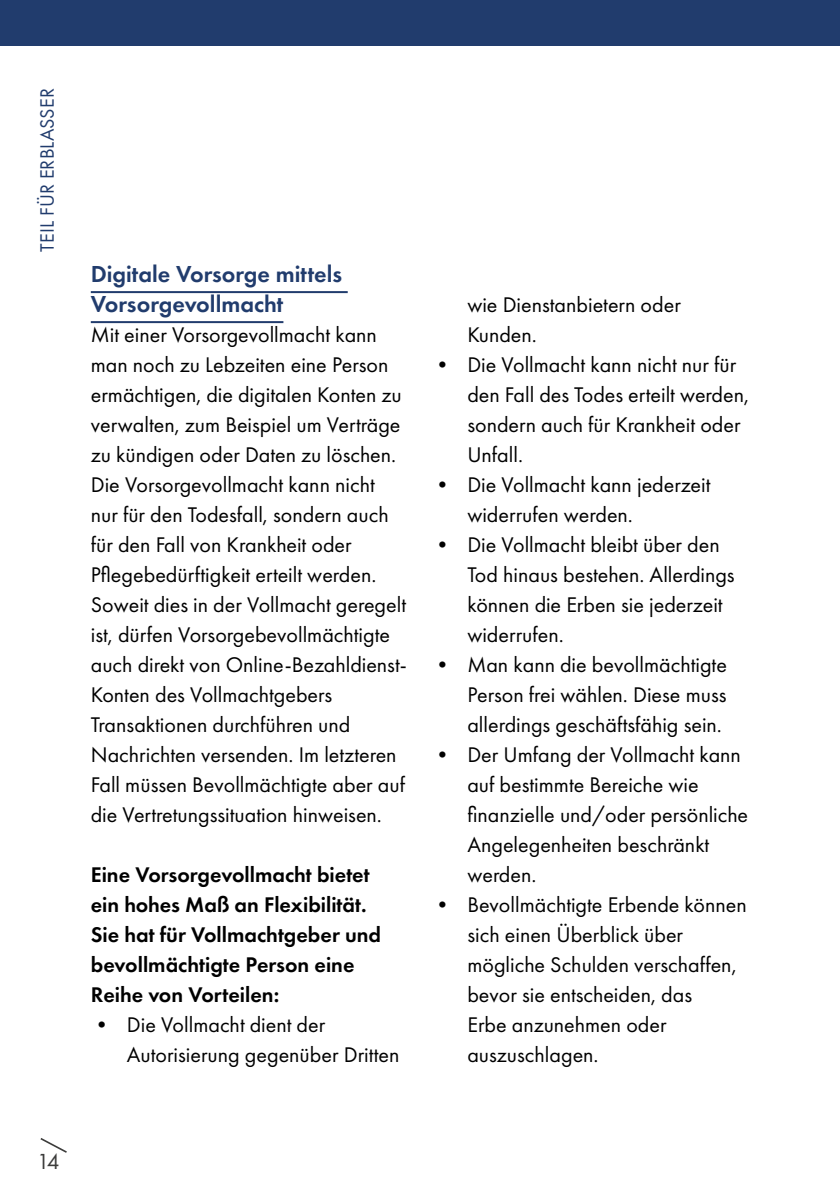
<style>
.page{position:relative;width:840px;height:1191px;background:#fff}
.page>*{position:absolute;margin:0;border:0;box-sizing:border-box;transform-origin:0 0}
.t1{font:600 24px/30px "Futura PT";color:#213c6d}
.t2{font:22.6px "Futura PT";color:#3c3c3b}
.Corps_de_texte{font:22px/30px "Futura PT";color:#000}
.t3{font:600 22px/30px "Futura PT";color:#000}
.t4{font:20px "Futura PT";letter-spacing:.01em;color:#213c6d}
</style>
<div class="page">
<div style="left:0;top:0;width:839px;height:45px;background:#213c6d"></div>
<svg style="left:40px;top:1138px;width:27px;height:15px"></svg>
<hr style="left:91px;top:291px;width:256px;height:2px;background:#213c6d">
<hr style="left:91px;top:321px;width:192px;height:2px;background:#213c6d">
<p class="t4" style="left:35px;top:252px;width:165px;rotate:-90deg">TEIL FÜR ERBLASSER</p>
<h5 class="t1" style="left:91px;top:259px;width:253px">Digitale Vorsorge mittels<br>Vorsorgevollmacht</h5>
<p class="Corps_de_texte" style="left:91px;top:320px;width:312px">Mit einer Vorsorgevollmacht kann man noch zu Lebzeiten eine Person ermächtigen, die digitalen Konten zu verwalten, zum Beispiel um Verträge zu kündigen oder Daten zu löschen.<br>Die Vorsorgevollmacht kann nicht nur für den Todesfall, sondern auch für den Fall von Krankheit oder Pflegebedürftigkeit erteilt werden.</p>
<p class="Corps_de_texte" style="left:91px;top:590px;width:317px">Soweit dies in der Vollmacht geregelt ist, dürfen Vorsorgebevollmächtigte auch direkt von Online-Bezahldienst-Konten des Vollmachtgebers Transaktionen durchführen und Nachrichten versenden. Im letzteren Fall müssen Bevollmächtigte aber auf die Vertretungssituation hinweisen.</p>
<h6 class="t3" style="left:91px;top:859px;width:292px">Eine Vorsorgevollmacht bietet ein hohes Maß an Flexibilität.<br>Sie hat für Vollmachtgeber und bevollmächtigte Person eine<br>Reihe von Vorteilen:</h6>
<p class="Corps_de_texte" style="left:127px;top:1010px;width:274px;text-indent:-36px">• Die Vollmacht dient der<br>Autorisierung gegenüber Dritten</p>
<p class="Corps_de_texte" style="left:467px;top:290px;width:215px">wie Dienstanbietern oder<br>Kunden.</p>
<p class="Corps_de_texte" style="left:467px;top:350px;width:283px;text-indent:-36px">• Die Vollmacht kann nicht nur für den Fall des Todes erteilt werden, sondern auch für Krankheit oder<br>Unfall.</p>
<p class="Corps_de_texte" style="left:467px;top:470px;width:244px;text-indent:-36px">• Die Vollmacht kann jederzeit widerrufen werden.</p>
<p class="Corps_de_texte" style="left:467px;top:530px;width:269px;text-indent:-36px">• Die Vollmacht bleibt über den<br>Tod hinaus bestehen. Allerdings können die Erben sie jederzeit widerrufen.</p>
<p class="Corps_de_texte" style="left:467px;top:650px;width:261px;text-align:justify;text-indent:-36px">• Man kann die bevollmächtigte Person frei wählen. Diese muss allerdings geschäftsfähig sein.</p>
<p class="Corps_de_texte" style="left:467px;top:740px;width:282px;text-indent:-36px">• Der Umfang der Vollmacht kann auf bestimmte Bereiche wie finanzielle und/oder persönliche<br>Angelegenheiten beschränkt werden.</p>
<p class="Corps_de_texte" style="left:467px;top:890px;width:281px;text-indent:-36px">• Bevollmächtigte Erbende können sich einen Überblick über mögliche Schulden verschaffen, bevor sie entscheiden, das<br>Erbe anzunehmen oder auszuschlagen.</p>
<p class="t2" style="left:37px;top:1147px;width:24px">14</p>
</div>
